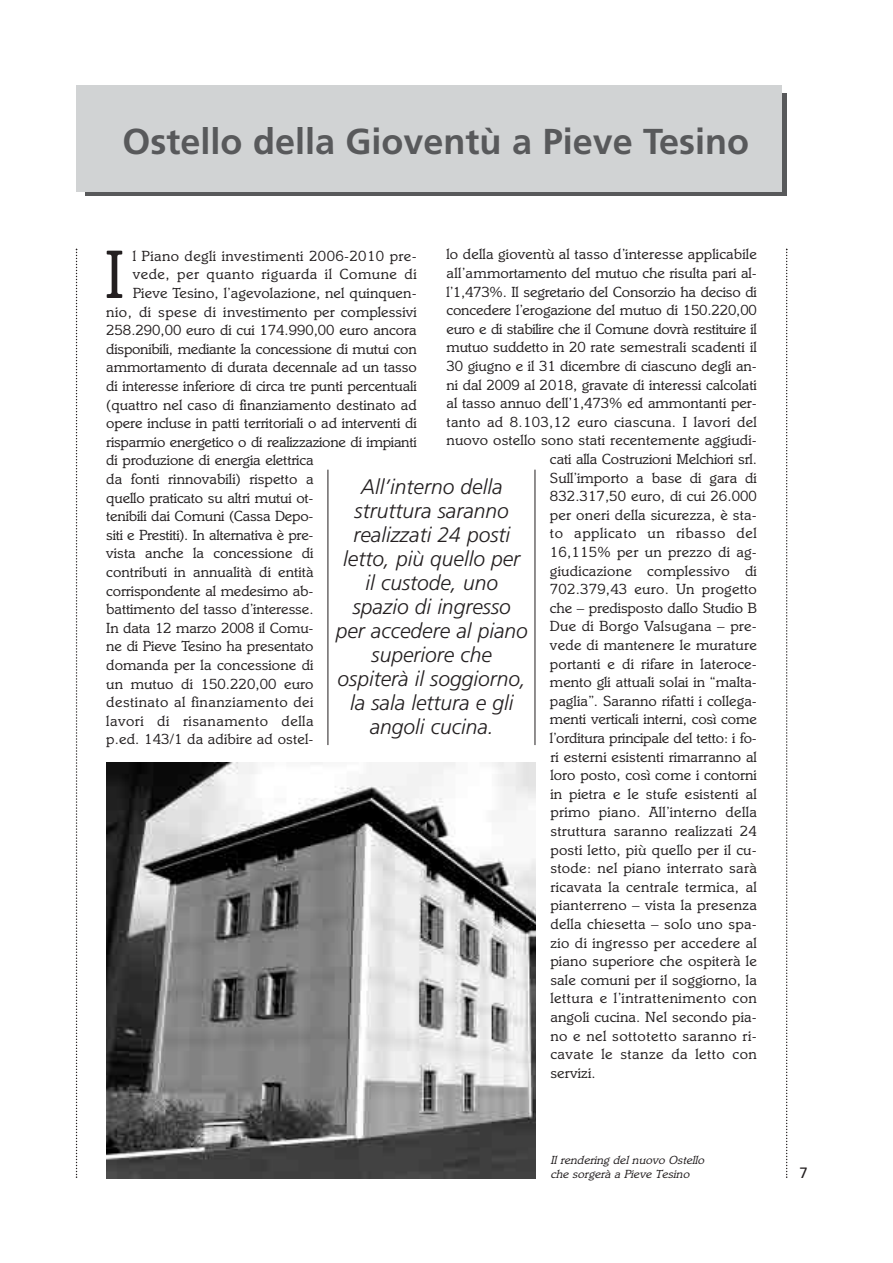
<style>
.page{position:relative;width:893px;height:1263px;background:#fff}
.page>*{position:absolute;margin:0;border:0;box-sizing:border-box;transform-origin:0 0}
.t1{font:69.9px "Italia";color:#231f20}
.t2{font:700 36px "Frutiger";color:#58595b}
.t3{font:italic 300 21px/24px "Frutiger";color:#231f20;text-align:center}
.t4{font:15px "Italia";letter-spacing:.005em;color:#231f20}
.t5{font:15px "Italia";letter-spacing:-.015em;color:#231f20}
.t6{font:15px "Italia";letter-spacing:.035em;color:#231f20}
.t7{font:15px "Italia";letter-spacing:.025em;color:#231f20}
.t8{font:15px "Italia";letter-spacing:.03em;color:#231f20}
.t9{font:15px "Italia";letter-spacing:.04em;color:#231f20}
.t10{font:15px "Frutiger";color:#231f20}
.t11{font:italic 12px/13.5px "Italia";color:#231f20}
</style>
<div class="page">
<div style="left:85px;top:94px;width:702px;height:102px;background:linear-gradient(to right,#58595b,#58595b)"></div>
<div style="left:77px;top:85px;width:705px;height:106px;background:#d1d3d4"></div>
<svg style="left:76px;top:249px;width:1px;height:929px"></svg>
<svg style="left:786px;top:249px;width:1px;height:929px"></svg>
<img style="left:106px;top:763px;width:430px;height:415px">
<hr style="left:328px;top:470px;width:1px;height:275px;background:#231f20">
<hr style="left:535px;top:470px;width:1px;height:275px;background:#231f20">
<h2 class="t2" style="left:123px;top:127px;width:628px">Ostello della Gioventù a Pieve Tesino</h2>
<p class="t4" style="left:446px;top:249px;width:312px">lo della gioventù al tasso d’interesse applicabile</p>
<p class="t4" style="left:446px;top:267px;width:312px">all’ammortamento del mutuo che risulta pari al-</p>
<p class="t4" style="left:446px;top:286px;width:312px">l’1,473%. Il segretario del Consorzio ha deciso di</p>
<p class="t4" style="left:446px;top:305px;width:312px">concedere l’erogazione del mutuo di 150.220,00</p>
<p class="t5" style="left:446px;top:323px;width:312px">euro e di stabilire che il Comune dovrà restituire il</p>
<p class="t4" style="left:446px;top:342px;width:312px">mutuo suddetto in 20 rate semestrali scadenti il</p>
<p class="t4" style="left:446px;top:360px;width:312px">30 giugno e il 31 dicembre di ciascuno degli an-</p>
<p class="t4" style="left:446px;top:379px;width:312px">ni dal 2009 al 2018, gravate di interessi calcolati</p>
<p class="t4" style="left:446px;top:398px;width:312px">al tasso annuo dell’1,473% ed ammontanti per-</p>
<p class="t4" style="left:446px;top:416px;width:312px">tanto ad 8.103,12 euro ciascuna. I lavori del</p>
<p class="t4" style="left:446px;top:435px;width:312px">nuovo ostello sono stati recentemente aggiudi-</p>
<p class="t4" style="left:550px;top:453px;width:208px">cati alla Co stru zioni Melchiori srl.</p>
<p class="t4" style="left:550px;top:472px;width:208px">Sull’importo a base di gara di</p>
<p class="t4" style="left:550px;top:491px;width:208px">832.317,50 euro, di cui 26.000</p>
<p class="t4" style="left:550px;top:509px;width:208px">per oneri della sicurezza, è sta-</p>
<p class="t9" style="left:550px;top:528px;width:208px">to applicato un ribasso del</p>
<p class="t4" style="left:550px;top:546px;width:208px">16,115% per un prezzo di ag-</p>
<p class="t4" style="left:550px;top:565px;width:208px">giudicazione complessivo di</p>
<p class="t4" style="left:550px;top:584px;width:208px">702.379,43 euro. Un progetto</p>
<p class="t4" style="left:550px;top:602px;width:208px">che – predisposto dallo Studio B</p>
<p class="t4" style="left:550px;top:621px;width:208px">Due di Borgo Valsugana – pre -</p>
<p class="t4" style="left:550px;top:639px;width:208px">vede di mantenere le murature</p>
<p class="t4" style="left:550px;top:658px;width:208px">portanti e di rifare in lateroce-</p>
<p class="t4" style="left:550px;top:677px;width:208px">mento gli attuali solai in “malta-</p>
<p class="t4" style="left:550px;top:695px;width:208px">paglia”. Saranno rifatti i collega-</p>
<p class="t4" style="left:550px;top:714px;width:208px">menti verticali interni, così co me</p>
<p class="t4" style="left:550px;top:732px;width:208px">l’orditura principale del tetto: i fo-</p>
<p class="t4" style="left:550px;top:751px;width:208px">ri esterni esistenti rimarranno al</p>
<p class="t4" style="left:550px;top:770px;width:208px">loro posto, così come i contorni</p>
<p class="t4" style="left:550px;top:788px;width:208px">in pietra e le stufe esistenti al</p>
<p class="t4" style="left:550px;top:807px;width:208px">primo piano. All’interno della</p>
<p class="t4" style="left:550px;top:825px;width:208px">struttura saranno realizzati 24</p>
<p class="t4" style="left:550px;top:844px;width:208px">posti letto, più quello per il cu-</p>
<p class="t4" style="left:550px;top:863px;width:208px">stode: nel piano interrato sarà</p>
<p class="t4" style="left:550px;top:881px;width:208px">ricavata la centrale termica, al</p>
<p class="t4" style="left:550px;top:900px;width:208px">pianterreno – vista la presenza</p>
<p class="t4" style="left:550px;top:918px;width:208px">della chiesetta – solo uno spa-</p>
<p class="t7" style="left:550px;top:937px;width:208px">zio di ingresso per accedere al</p>
<p class="t4" style="left:550px;top:956px;width:208px">piano superiore che ospiterà le</p>
<p class="t4" style="left:550px;top:974px;width:208px">sale comuni per il soggiorno, la</p>
<p class="t6" style="left:550px;top:993px;width:208px">lettura e l’intrattenimento con</p>
<p class="t4" style="left:550px;top:1011px;width:208px">angoli cucina. Nel secondo pia-</p>
<p class="t6" style="left:550px;top:1030px;width:208px">no e nel sottotetto saranno ri-</p>
<p class="t6" style="left:550px;top:1049px;width:208px">cavate le stanze da letto con</p>
<p class="t4" style="left:550px;top:1067px;width:47px">servizi.</p>
<h1 class="t1" style="left:105px;top:249px;width:21px">I</h1>
<p class="t7" style="left:133px;top:250px;width:285px">l Piano degli investimenti 2006-2010 pre -</p>
<p class="t6" style="left:133px;top:269px;width:285px">vede, per quanto riguarda il Comune di</p>
<p class="t4" style="left:133px;top:287px;width:285px">Pieve Tesino, l’agevolazione, nel quinquen-</p>
<p class="t4" style="left:106px;top:306px;width:312px">nio, di spese di investimento per complessivi</p>
<p class="t4" style="left:106px;top:325px;width:312px">258.290,00 euro di cui 174.990,00 euro ancora</p>
<p class="t5" style="left:106px;top:343px;width:312px">disponibili, mediante la concessione di mutui con</p>
<p class="t4" style="left:106px;top:362px;width:312px">ammortamento di durata decennale ad un tasso</p>
<p class="t4" style="left:106px;top:380px;width:312px">di interesse inferiore di circa tre punti percentuali</p>
<p class="t4" style="left:106px;top:399px;width:312px">(quattro nel caso di finanziamento destinato ad</p>
<p class="t4" style="left:106px;top:418px;width:312px">opere incluse in patti territoriali o ad interventi di</p>
<p class="t5" style="left:106px;top:436px;width:312px">risparmio energetico o di rea lizzazione di im pianti</p>
<p class="t4" style="left:106px;top:455px;width:209px">di produzione di energia elettrica</p>
<p class="t4" style="left:106px;top:473px;width:209px">da fonti rinnovabili) ri spetto a</p>
<p class="t4" style="left:106px;top:492px;width:209px">quello praticato su altri mutui ot-</p>
<p class="t5" style="left:106px;top:511px;width:209px">tenibili dai Comuni (Cassa Depo-</p>
<p class="t5" style="left:106px;top:529px;width:209px">siti e Prestiti). In alternativa è pre-</p>
<p class="t4" style="left:106px;top:548px;width:209px">vista anche la concessione di</p>
<p class="t4" style="left:106px;top:566px;width:209px">contributi in annualità di entità</p>
<p class="t4" style="left:106px;top:585px;width:209px">corrispondente al medesimo ab-</p>
<p class="t4" style="left:106px;top:604px;width:209px">battimento del tasso d’interesse.</p>
<p class="t4" style="left:106px;top:622px;width:209px">In data 12 marzo 2008 il Comu-</p>
<p class="t4" style="left:106px;top:641px;width:209px">ne di Pieve Tesino ha presentato</p>
<p class="t4" style="left:106px;top:659px;width:209px">domanda per la concessione di</p>
<p class="t4" style="left:106px;top:678px;width:209px">un mutuo di 150.220,00 euro</p>
<p class="t8" style="left:106px;top:697px;width:209px">destinato al finanziamento dei</p>
<p class="t6" style="left:106px;top:715px;width:209px">lavori di risanamento della</p>
<p class="t4" style="left:106px;top:734px;width:209px">p.ed. 143/1 da adibire ad ostel-</p>
<h3 class="t3" style="left:336px;top:476px;width:194px">All’interno della struttura saranno realizzati 24 posti letto, più quello per<br>il custode, uno spazio di ingresso per accedere al piano superiore che ospiterà il soggiorno, la sala lettura e gli angoli cucina.</h3>
<p class="t11" style="left:550px;top:1154px;width:158px">Il rendering del nuovo Ostello che sorgerà a Pieve Tesino</p>
<p class="t10" style="left:799px;top:1166px;width:10px">7</p>
</div>
